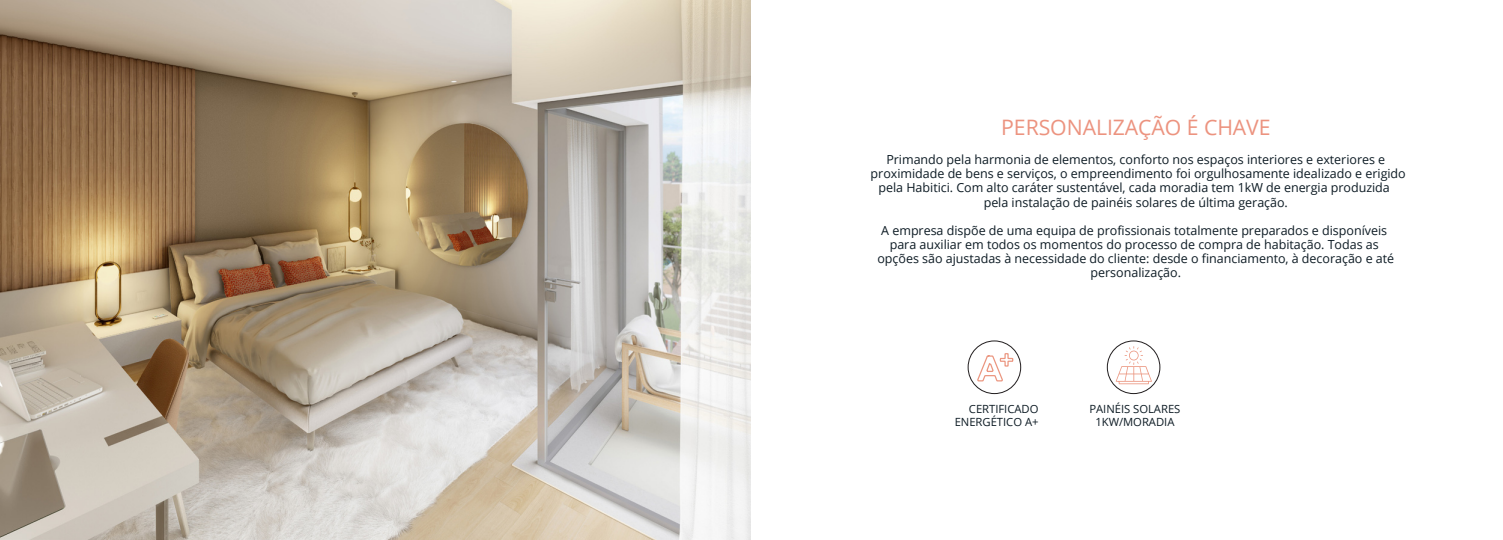
<style>
.page{position:relative;width:1503px;height:540px;background:#fff}
.page>*{position:absolute;margin:0;border:0;box-sizing:border-box;transform-origin:0 0}
.t1{font:21.25px "Open Sans";letter-spacing:-.005em;color:#ec937f}
.t2{font:12.5px/14px "Open Sans";color:#0d1b24;text-align:center}
.t3{font:11.25px/13.1px "Open Sans";color:#0d1b24;text-align:right}
</style>
<div class="page">
<img style="left:0;top:0;width:751px;height:538px">
<div style="left:967px;top:340px;width:54px;height:53px;border:1px solid #231f20;border-radius:50%"></div>
<div style="left:1107px;top:340px;width:53px;height:53px;border:1px solid #231f20;border-radius:50%"></div>
<svg style="left:977px;top:353px;width:37px;height:28px"></svg>
<svg style="left:1115px;top:346px;width:36px;height:38px"></svg>
<p class="t1" style="left:1001px;top:112px;width:271px">PERSONALIZAÇÃO É CHAVE</p>
<h1 class="t2" style="left:886px;top:152px;width:500px">Primando pela harmonia de elementos, conforto nos espaços interiores e exteriores e</h1>
<h1 class="t2" style="left:870px;top:166px;width:536px">proximidade de bens e serviços, o empreendimento foi orgulhosamente idealizado e erigido</h1>
<h1 class="t2" style="left:878px;top:180px;width:513px">pela Habitici. Com alto caráter sustentável, cada moradia tem 1kW de energia produzida</h1>
<h1 class="t2" style="left:983px;top:194px;width:306px">pela instalação de painéis solares de última geração.</h1>
<h2 class="t2" style="left:877px;top:222px;width:518px">A empresa dispõe de uma equipa de profissionais totalmente preparados e disponíveis para auxiliar em todos os momentos do processo de compra de habitação. Todas as opções são ajustadas à necessidade do cliente: desde o financiamento, à decoração e até</h2>
<h2 class="t2" style="left:1090px;top:265px;width:92px">personalização.</h2>
<p class="t3" style="left:954px;top:401px;width:85px">CERTIFICADO<br>ENERGÉTICO A+</p>
<p class="t3" style="left:1089px;top:401px;width:92px;text-align:center">PAINÉIS SOLARES<br>1KW/MORADIA</p>
</div>
